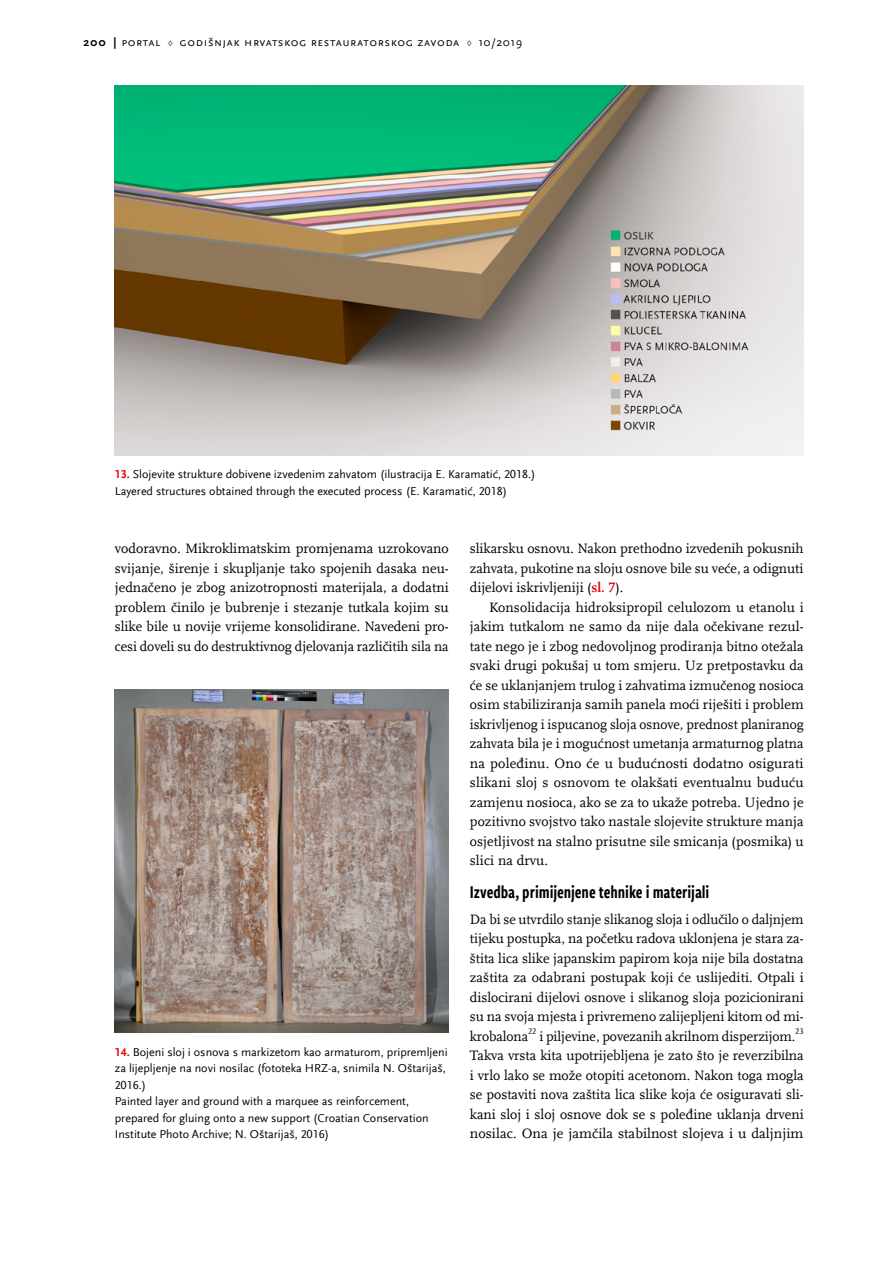
<style>
.page{position:relative;width:893px;height:1263px;background:#fff}
.page>*{position:absolute;margin:0;border:0;box-sizing:border-box;transform-origin:0 0}
.t1{font:18.75px "Freight Sans Cmp Pro Semi";letter-spacing:-.005em;color:#000}
.t2{font:14.25px/19.5px "Scala Offc Pro";color:#000;text-align:justify}
.t3{font:12px/16.5px "Scala Sans Offc Pro";color:#000}
.t4{font:12px "Scala Sans Sc Offc Pro";letter-spacing:.05em;color:#000}
.t5{font:8.55px "Scala Offc Pro";color:#000}
.s1{font-weight:700}
.s2{font-weight:700;color:#e30613}
</style>
<div class="page">
<img style="left:115px;top:85px;width:689px;height:371px">
<img style="left:115px;top:690px;width:334px;height:343px">
<p class="t4" style="left:84px;top:35px;width:440px"><span class="s1">200 |</span> portal ♢ godišnjak hrvatskog restauratorskog zavoda ♢ 10/2019</p>
<p class="t3" style="left:115px;top:466px;width:422px"><span class="s2">13.</span> Slojevite strukture dobivene izvedenim zahvatom (ilustracija E. Karamatić, 2018.)<br>Layered structures obtained through the executed process (E. Karamatić, 2018)</p>
<p class="t2" style="left:115px;top:539px;width:336px">vodoravno. Mikroklimatskim promjenama uzrokovano svijanje, širenje i skupljanje tako spojenih dasaka neu&shy;jednačeno je zbog anizotropnosti materijala, a dodatni problem činilo je bubrenje i stezanje tutkala kojim su slike bile u novije vrijeme konsolidirane. Navedeni pro&shy;cesi doveli su do destruktivnog djelovanja različitih sila na</p>
<p class="t2" style="left:470px;top:539px;width:335px">slikarsku osnovu. Nakon prethodno izvedenih pokusnih zahvata, pukotine na sloju osnove bile su veće, a odignuti dijelovi iskrivljeniji (<span class="s2">sl. 7</span>).</p>
<p class="t2" style="left:470px;top:597px;width:336px;text-indent:19px">Konsolidacija hidroksipropil celulozom u etanolu i jakim tutkalom ne samo da nije dala očekivane rezul&shy;tate nego je i zbog nedovoljnog prodiranja bitno otežala svaki drugi pokušaj u tom smjeru. Uz pretpostavku da će se uklanjanjem trulog i zahvatima izmučenog nosioca osim stabiliziranja samih panela moći riješiti i problem iskrivljenog i ispucanog sloja osnove, prednost planiranog zahvata bila je i mogućnost umetanja armaturnog platna na poleđinu. Ono će u budućnosti dodatno osigurati slikani sloj s osnovom te olakšati eventualnu buduću zamjenu nosioca, ako se za to ukaže potreba. Ujedno je pozitivno svojstvo tako nastale slojevite strukture manja osjetljivost na stalno prisutne sile smicanja (posmika) u slici na drvu.</p>
<h1 class="t1" style="left:470px;top:879px;width:241px">Izvedba, primijenjene tehnike i materijali</h1>
<p class="t2" style="left:470px;top:909px;width:335px">Da bi se utvrdilo stanje slikanog sloja i odlučilo o daljnjem tijeku postupka, na početku radova uklonjena je stara za&shy;štita lica slike japanskim papirom koja nije bila dostatna zaštita za odabrani postupak koji će uslijediti. Otpali i dislocirani dijelovi osnove i slikanog sloja pozicionirani su na svoja mjesta i privremeno zalijepljeni kitom od mi&shy;krobalona</p>
<p class="t5" style="left:528px;top:1026px;width:10px">22</p>
<p class="t2" style="left:539px;top:1026px;width:258px">i piljevine, povezanih akrilnom disperzijom.</p>
<p class="t5" style="left:795px;top:1026px;width:10px">23</p>
<p class="t2" style="left:470px;top:1046px;width:335px">Takva vrsta kita upotrijebljena je zato što je reverzibilna i vrlo lako se može otopiti acetonom. Nakon toga mogla se postaviti nova zaštita lica slike koja će osiguravati sli&shy;kani sloj i sloj osnove dok se s poleđine uklanja drveni nosilac. Ona je jamčila stabilnost slojeva i u daljnjim</p>
<p class="t3" style="left:115px;top:1043px;width:334px"><span class="s2">14.</span> Bojeni sloj i osnova s markizetom kao armaturom, pripremljeni za lijepljenje na novi nosilac (fototeka HRZ-a, snimila N. Oštarijaš, 2016.)<br>Painted layer and ground with a marquee as reinforcement, prepared for gluing onto a new support (Croatian Conservation Institute Photo Archive; N. Oštarijaš, 2016)</p>
</div>
